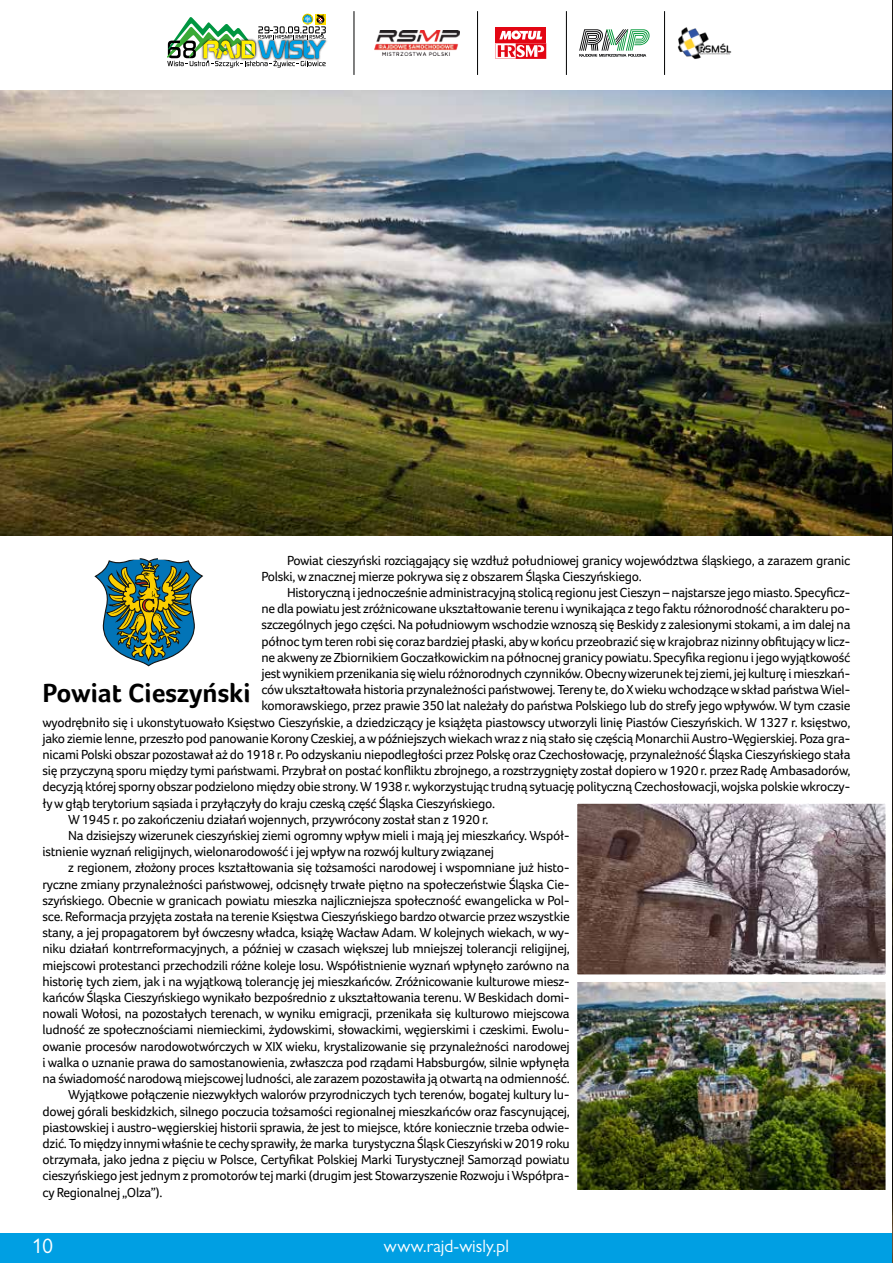
<style>
.page{position:relative;width:893px;height:1263px;background:#fff}
.page>*{position:absolute;margin:0;border:0;box-sizing:border-box;transform-origin:0 0}
.t1{font:700 27px "Foco";color:#000}
.t2{font:21px "Gill Sans Nova";color:#fff}
.t3{font:18px "Gill Sans Nova";color:#fff}
.t4{font:13.5px/16.2px "Foco";letter-spacing:-.02em;color:#000}
</style>
<div class="page">
<img style="left:374px;top:31px;width:85px;height:24px">
<div style="left:495px;top:27px;width:51px;height:16px;background:#e30613"></div>
<svg style="left:495px;top:30px;width:51px;height:29px"></svg>
<img style="left:677px;top:27px;width:55px;height:32px">
<svg style="left:579px;top:29px;width:71px;height:28px"></svg>
<hr style="left:354px;top:11px;width:1px;height:64px;background:#010202">
<hr style="left:477px;top:11px;width:1px;height:64px;background:#010202">
<hr style="left:566px;top:11px;width:1px;height:64px;background:#010202">
<hr style="left:664px;top:11px;width:1px;height:64px;background:#010202">
<div style="left:0;top:1233px;width:893px;height:30px;background:#009fe3"></div>
<img style="left:167px;top:14px;width:159px;height:54px">
<img style="left:0;top:90px;width:892px;height:446px">
<img style="left:577px;top:986px;width:309px;height:204px">
<svg style="left:577px;top:803px;width:309px;height:183px;background:#877777"></svg>
<hr style="left:892px;top:0;width:1px;height:1263px;background:#17130f">
<img style="left:892px;top:964px;width:1px;height:299px">
<img style="left:892px;top:845px;width:1px;height:89px">
<svg style="left:94px;top:558px;width:109px;height:109px"></svg>
<p class="t4" style="left:261px;top:552px;width:590px;text-indent:26px">Powiat cieszyński rozciągający się wzdłuż południowej granicy województwa śląskiego, a zarazem granic<br>Polski, w znacznej mierze pokrywa się z obszarem Śląska Cieszyńskiego.</p>
<p class="t4" style="left:287px;top:584px;width:565px">Historyczną i jednocześnie administracyjną stolicą regionu jest Cieszyn – najstarsze jego miasto. Specyficz-</p>
<p class="t4" style="left:261px;top:600px;width:590px">ne dla powiatu jest zróżnicowane ukształtowanie terenu i wynikająca z tego faktu różnorodność charakteru po-</p>
<p class="t4" style="left:261px;top:617px;width:590px">szczególnych jego części. Na południowym wschodzie wznoszą się Beskidy z zalesionymi stokami, a im dalej na</p>
<p class="t4" style="left:261px;top:633px;width:590px">północ tym teren robi się coraz bardziej płaski, aby w końcu przeobrazić się w krajobraz nizinny obfitujący w licz-</p>
<p class="t4" style="left:261px;top:649px;width:590px">ne akweny ze Zbiornikiem Goczałkowickim na północnej granicy powiatu. Specyfika regionu i jego wyjątkowość</p>
<p class="t4" style="left:261px;top:665px;width:590px">jest wynikiem przenikania się wielu różnorodnych czynników. Obecny wizerunek tej ziemi, jej kulturę i mieszkań-</p>
<p class="t4" style="left:261px;top:681px;width:590px">ców ukształtowała historia przynależności państwowej. Tereny te, do X wieku wchodzące w skład państwa Wiel-</p>
<p class="t4" style="left:261px;top:698px;width:590px">komorawskiego, przez prawie 350 lat należały do państwa Polskiego lub do strefy jego wpływów. W tym czasie</p>
<p class="t4" style="left:43px;top:714px;width:809px">wyodrębniło się i ukonstytuowało Księstwo Cieszyńskie, a dziedziczący je książęta piastowscy utworzyli linię Piastów Cieszyńskich. W 1327 r. księstwo,</p>
<p class="t4" style="left:43px;top:730px;width:809px">jako ziemie lenne, przeszło pod panowanie Korony Czeskiej, a w późniejszych wiekach wraz z nią stało się częścią Monarchii Austro-Węgierskiej. Poza gra-</p>
<p class="t4" style="left:43px;top:746px;width:809px">nicami Polski obszar pozostawał aż do 1918 r. Po odzyskaniu niepodległości przez Polskę oraz Czechosłowację, przynależność Śląska Cieszyńskiego stała</p>
<p class="t4" style="left:43px;top:762px;width:809px">się przyczyną sporu między tymi państwami. Przybrał on postać konfliktu zbrojnego, a rozstrzygnięty został dopiero w 1920 r. przez Radę Ambasadorów,</p>
<p class="t4" style="left:43px;top:779px;width:809px">decyzją której sporny obszar podzielono między obie strony. W 1938 r. wykorzystując trudną sytuację polityczną Czechosłowacji, wojska polskie wkroczy-</p>
<p class="t4" style="left:43px;top:795px;width:454px">ły w głąb terytorium sąsiada i przyłączyły do kraju czeską część Śląska Cieszyńskiego.</p>
<p class="t4" style="left:68px;top:811px;width:422px">W 1945 r. po zakończeniu działań wojennych, przywrócony został stan z 1920 r.</p>
<p class="t4" style="left:68px;top:827px;width:503px">Na dzisiejszy wizerunek cieszyńskiej ziemi ogromny wpływ mieli i mają jej mieszkańcy. Współ-</p>
<p class="t4" style="left:43px;top:843px;width:453px">istnienie wyznań religijnych, wielonarodowość i jej wpływ na rozwój kultury związanej</p>
<p class="t4" style="left:68px;top:860px;width:503px">z regionem, złożony proces kształtowania się tożsamości narodowej i wspomniane już histo-</p>
<p class="t4" style="left:43px;top:876px;width:529px">ryczne zmiany przynależności państwowej, odcisnęły trwałe piętno na społeczeństwie Śląska Cie-</p>
<p class="t4" style="left:43px;top:892px;width:529px">szyńskiego. Obecnie w granicach powiatu mieszka najliczniejsza społeczność ewangelicka w Pol-</p>
<p class="t4" style="left:43px;top:908px;width:529px">sce. Reformacja przyjęta została na terenie Księstwa Cieszyńskiego bardzo otwarcie przez wszystkie</p>
<p class="t4" style="left:43px;top:924px;width:529px">stany, a jej propagatorem był ówczesny władca, książę Wacław Adam. W kolejnych wiekach, w wy-</p>
<p class="t4" style="left:43px;top:941px;width:529px">niku działań kontrreformacyjnych, a później w czasach większej lub mniejszej tolerancji religijnej,</p>
<p class="t4" style="left:43px;top:957px;width:529px">miejscowi protestanci przechodzili różne koleje losu. Współistnienie wyznań wpłynęło zarówno na</p>
<p class="t4" style="left:43px;top:973px;width:529px">historię tych ziem, jak i na wyjątkową tolerancję jej mieszkańców. Zróżnicowanie kulturowe miesz-</p>
<p class="t4" style="left:43px;top:989px;width:529px">kańców Śląska Cieszyńskiego wynikało bezpośrednio z ukształtowania terenu. W Beskidach domi-</p>
<p class="t4" style="left:43px;top:1005px;width:529px">nowali Wołosi, na pozostałych terenach, w wyniku emigracji, przenikała się kulturowo miejscowa</p>
<p class="t4" style="left:43px;top:1022px;width:529px">ludność ze społecznościami niemieckimi, żydowskimi, słowackimi, węgierskimi i czeskimi. Ewolu-</p>
<p class="t4" style="left:43px;top:1038px;width:529px">owanie procesów narodowotwórczych w XIX wieku, krystalizowanie się przynależności narodowej</p>
<p class="t4" style="left:43px;top:1054px;width:529px">i walka o uznanie prawa do samostanowienia, zwłaszcza pod rządami Habsburgów, silnie wpłynęła</p>
<p class="t4" style="left:43px;top:1070px;width:529px">na świadomość narodową miejscowej ludności, ale zarazem pozostawiła ją otwartą na odmienność.</p>
<p class="t4" style="left:68px;top:1086px;width:503px">Wyjątkowe połączenie niezwykłych walorów przyrodniczych tych terenów, bogatej kultury lu-</p>
<p class="t4" style="left:43px;top:1103px;width:529px">dowej górali beskidzkich, silnego poczucia tożsamości regionalnej mieszkańców oraz fascynującej,</p>
<p class="t4" style="left:43px;top:1119px;width:529px">piastowskiej i austro-węgierskiej historii sprawia, że jest to miejsce, które koniecznie trzeba odwie-</p>
<p class="t4" style="left:43px;top:1135px;width:529px">dzić. To między innymi właśnie te cechy sprawiły, że marka turystyczna Śląsk Cieszyński w 2019 roku</p>
<p class="t4" style="left:43px;top:1151px;width:529px">otrzymała, jako jedna z pięciu w Polsce, Certyfikat Polskiej Marki Turystycznej! Samorząd powiatu</p>
<p class="t4" style="left:43px;top:1167px;width:529px">cieszyńskiego jest jednym z promotorów tej marki (drugim jest Stowarzyszenie Rozwoju i Współpra-</p>
<p class="t4" style="left:43px;top:1184px;width:121px">cy Regionalnej „Olza”).</p>
<h1 class="t1" style="left:43px;top:677px;width:210px">Powiat Cieszyński</h1>
<h2 class="t2" style="left:32px;top:1233px;width:23px">10</h2>
<h3 class="t3" style="left:384px;top:1235px;width:127px">www.rajd-wisly.pl</h3>
</div>
